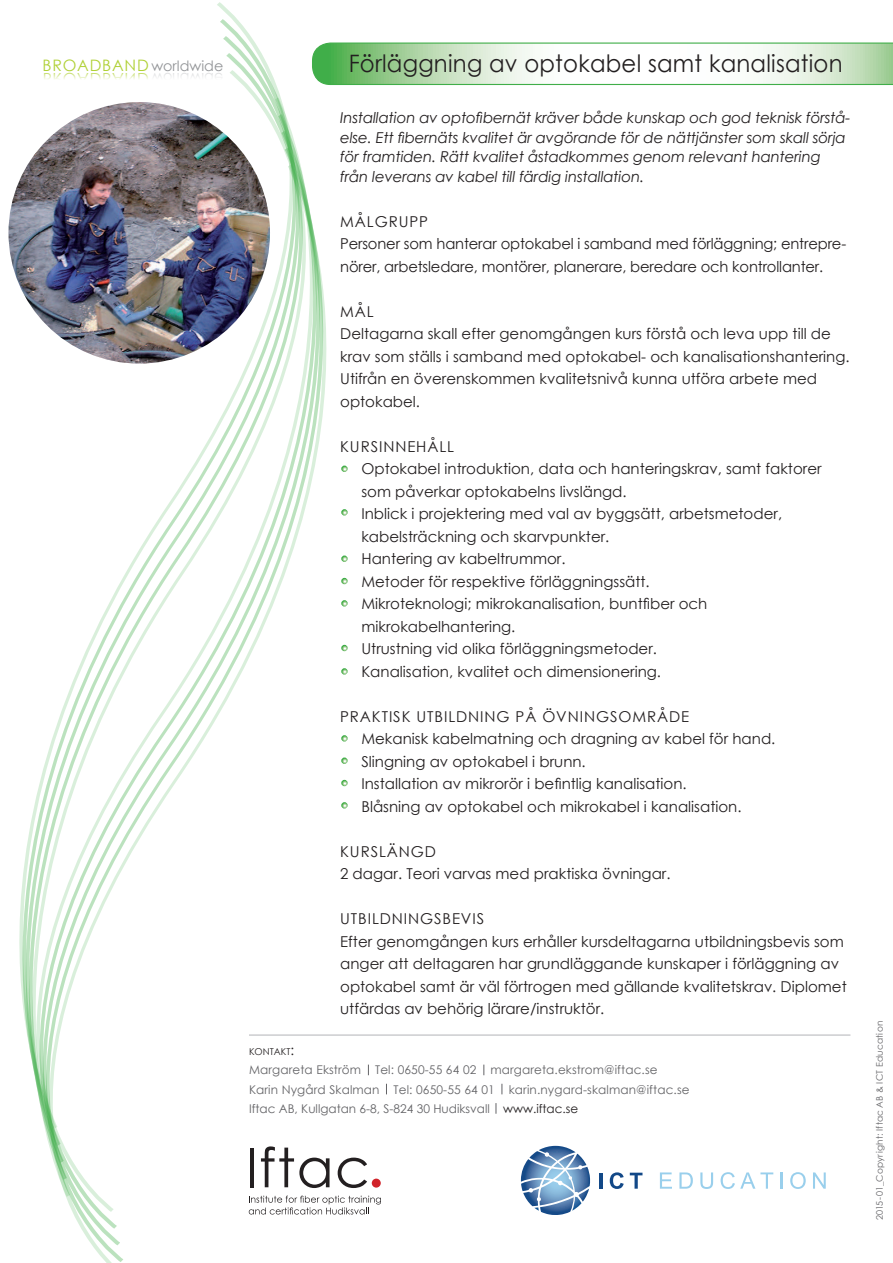
<style>
.page{position:relative;width:893px;height:1263px;background:#fff}
.page>*{position:absolute;margin:0;border:0;box-sizing:border-box;transform-origin:0 0}
.t1{font:24px "Century Gothic";letter-spacing:.01em;color:#231f20;scale:.95 1}
.t2{font:15px/22.5px "Century Gothic";color:#231f20}
.t3{font:italic 15px/19.5px "Century Gothic";letter-spacing:-.01em;color:#231f20}
.t4{font:15px "Century Gothic";letter-spacing:.06em;color:#231f20}
.t5{font:12px/19.5px "Century Gothic";letter-spacing:.01em;color:#636366}
.t6{font:9.45px "Century Gothic";color:#231f20}
.t7{font:9px "Century Gothic";letter-spacing:.03em;color:#636366}
.s1{font-size:13.5px}
.s2{color:#231f20}
</style>
<div class="page">
<svg style="left:8px;top:82px;width:442px;height:1141px"></svg>
<svg style="left:249px;top:1196px;width:132px;height:18px"></svg>
<hr style="left:250px;top:1148px;width:4px;height:39px;background:#231f20">
<svg style="left:261px;top:1146px;width:69px;height:42px"></svg>
<svg style="left:338px;top:1157px;width:29px;height:31px"></svg>
<div style="left:372px;top:1178px;width:9px;height:9px;background:#d1232a;border-radius:50%"></div>
<svg style="left:521px;top:1146px;width:69px;height:69px"></svg>
<hr style="left:600px;top:1173px;width:3px;height:16px;background:#124887">
<svg style="left:610px;top:1172px;width:14px;height:17px"></svg>
<svg style="left:630px;top:1173px;width:12px;height:16px"></svg>
<svg style="left:660px;top:1172px;width:12px;height:17px"></svg>
<svg style="left:679px;top:1172px;width:14px;height:17px"></svg>
<svg style="left:700px;top:1172px;width:13px;height:17px"></svg>
<svg style="left:721px;top:1172px;width:52px;height:17px"></svg>
<hr style="left:780px;top:1172px;width:3px;height:17px;background:#99cfec">
<svg style="left:790px;top:1172px;width:16px;height:17px"></svg>
<svg style="left:813px;top:1172px;width:13px;height:17px"></svg>
<svg style="left:311px;top:42px;width:582px;height:44px"></svg>
<hr style="left:249px;top:1035px;width:601px;height:1px;background:#b2b3b7">
<div style="left:341px;top:466px;width:7px;height:6px;border:2px solid #fff;border-radius:50%"></div>
<div style="left:341px;top:509px;width:7px;height:6px;border:2px solid #fff;border-radius:50%"></div>
<div style="left:341px;top:555px;width:7px;height:7px;border:2px solid #fff;border-radius:50%"></div>
<div style="left:341px;top:735px;width:7px;height:6px;border:2px solid #fff;border-radius:50%"></div>
<div style="left:341px;top:578px;width:7px;height:6px;border:2px solid #fff;border-radius:50%"></div>
<div style="left:341px;top:757px;width:7px;height:7px;border:2px solid #fff;border-radius:50%"></div>
<div style="left:341px;top:600px;width:7px;height:6px;border:2px solid #fff;border-radius:50%"></div>
<div style="left:341px;top:780px;width:7px;height:6px;border:2px solid #fff;border-radius:50%"></div>
<div style="left:341px;top:645px;width:7px;height:6px;border:2px solid #fff;border-radius:50%"></div>
<div style="left:341px;top:802px;width:7px;height:6px;border:2px solid #fff;border-radius:50%"></div>
<div style="left:341px;top:668px;width:7px;height:6px;border:2px solid #fff;border-radius:50%"></div>
<img style="left:9px;top:102px;width:261px;height:262px;border-radius:131px">
<svg style="left:44px;top:82px;width:179px;height:3px"></svg>
<p class="t1" style="left:349px;top:46px;width:522px">Förläggning av optokabel samt kanalisation</p>
<p class="t3" style="left:340px;top:108px;width:512px">Installation av optofibernät kräver både kunskap och god teknisk förstå&shy;else. Ett fibernäts kvalitet är avgörande för de nättjänster som skall sörja för framtiden. Rätt kvalitet åstadkommes genom relevant hantering från leverans av kabel till färdig installation.</p>
<p class="t4" style="left:340px;top:211px;width:89px">MÅLGRUPP</p>
<p class="t2" style="left:340px;top:232px;width:507px">Personer som hanterar optokabel i samband med förläggning; entrepre&shy;nörer, arbetsledare, montörer, planerare, beredare och kontrollanter.</p>
<p class="t2" style="left:340px;top:300px;width:35px">MÅL</p>
<p class="t2" style="left:340px;top:322px;width:511px">Deltagarna skall efter genomgången kurs förstå och leva upp till de krav som ställs i samband med optokabel- och kanalisationshantering.<br>Utifrån en överenskommen kvalitetsnivå kunna utföra arbete med optokabel.</p>
<p class="t4" style="left:340px;top:436px;width:115px">KURSINNEHÅLL</p>
<p class="t2" style="left:361px;top:457px;width:462px">Optokabel introduktion, data och hanteringskrav, samt faktorer som påverkar optokabelns livslängd.</p>
<p class="t2" style="left:361px;top:502px;width:422px">Inblick i projektering med val av byggsätt, arbetsmetoder, kabelsträckning och skarvpunkter.</p>
<p class="t2" style="left:361px;top:547px;width:206px">Hantering av kabeltrummor.</p>
<p class="t2" style="left:361px;top:570px;width:290px">Metoder för respektive förläggningssätt.</p>
<p class="t2" style="left:361px;top:592px;width:347px">Mikroteknologi; mikrokanalisation, buntfiber och mikrokabelhantering.</p>
<p class="t2" style="left:361px;top:637px;width:297px">Utrustning vid olika förläggningsmetoder.</p>
<p class="t2" style="left:361px;top:660px;width:301px">Kanalisation, kvalitet och dimensionering.</p>
<p class="t4" style="left:340px;top:706px;width:350px">PRAKTISK UTBILDNING PÅ ÖVNINGSOMRÅDE</p>
<p class="t2" style="left:361px;top:727px;width:415px">Mekanisk kabelmatning och dragning av kabel för hand.</p>
<p class="t2" style="left:361px;top:750px;width:226px">Slingning av optokabel i brunn.</p>
<p class="t2" style="left:361px;top:772px;width:327px">Installation av mikrorör i befintlig kanalisation.</p>
<p class="t2" style="left:361px;top:795px;width:382px">Blåsning av optokabel och mikrokabel i kanalisation.</p>
<p class="t4" style="left:340px;top:841px;width:97px">KURSLÄNGD</p>
<p class="t2" style="left:340px;top:862px;width:332px">2 dagar. Teori varvas med praktiska övningar.</p>
<p class="t4" style="left:340px;top:908px;width:145px">UTBILDNINGSBEVIS</p>
<p class="t2" style="left:340px;top:930px;width:508px">Efter genomgången kurs erhåller kursdeltagarna utbildningsbevis som anger att deltagaren har grundläggande kunskaper i förläggning av optokabel samt är väl förtrogen med gällande kvalitetskrav. Diplomet utfärdas av behörig lärare/instruktör.</p>
<p class="t6" style="left:249px;top:1045px;width:47px">KONTAKT<span class="s1">:</span></p>
<p class="t5" style="left:249px;top:1060px;width:442px">Margareta Ekström Tel: 0650-55 64 02 margareta.ekstrom@iftac.se<br>Karin Nygård Skalman Tel: 0650-55 64 01 karin.nygard-skalman@iftac.se<br>Iftac AB, Kullgatan 6-8, S-824 30 Hudiksvall <span class="s2">www.iftac.se</span></p>
<p class="t7" style="left:873px;top:1220px;width:201px;rotate:-90deg">2015-01_Copyright: Iftac AB &amp; ICT Education</p>
</div>
